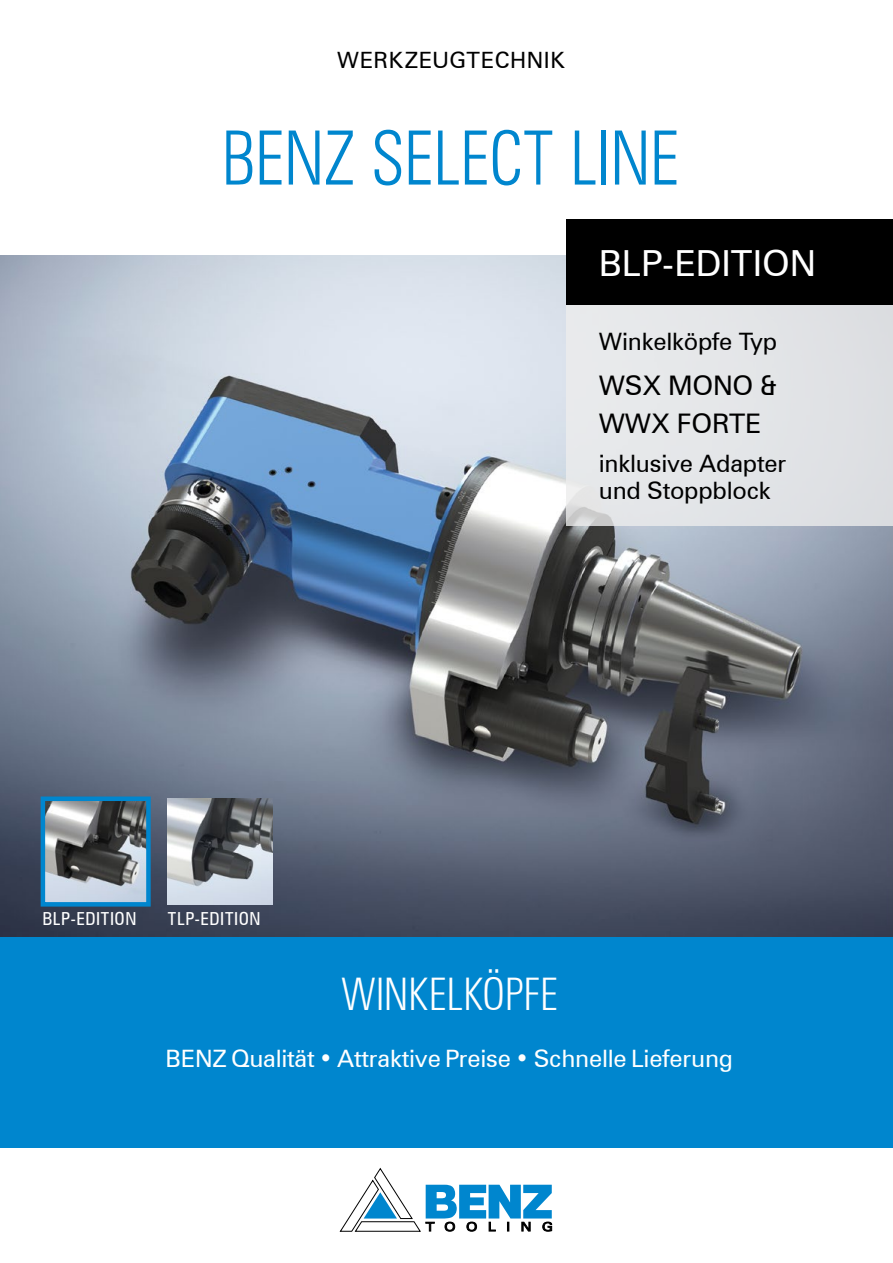
<style>
.page{position:relative;width:893px;height:1263px;background:#fff}
.page>*{position:absolute;margin:0;border:0;box-sizing:border-box;transform-origin:0 0}
._30pt_32_schwarz{font:300 condensed 75px "Zurich BT";color:#0086ce;scale:.9 1}
._30pt_32_schwarz-2{font:300 condensed 45px "Zurich BT";letter-spacing:.01em;color:#fff;scale:.9 1}
._30pt_32_schwarz-3{font:36px "Zurich BT";color:#fff}
.BTRoman_10_13{font:27px "Zurich BT";letter-spacing:-.01em;color:#000}
.BTRoman_10_13-2{font:24px "Zurich BT";letter-spacing:-.01em;color:#fff}
.BTRoman_10_13-3{font:24px "Zurich BT";letter-spacing:-.01em;color:#000}
._30pt_32_schwarz-4{font:22.5px "Zurich BT";letter-spacing:.025em;color:#000}
._30pt_32_schwarz-5{font:condensed 18px "Zurich BT";letter-spacing:.03em;color:#fff}
</style>
<div class="page">
<div style="left:0;top:853px;width:893px;height:295px;background:#0086ce"></div>
<img style="left:0;top:255px;width:893px;height:681px">
<svg style="left:340px;top:1168px;width:212px;height:63px"></svg>
<div style="left:567px;top:290px;width:326px;height:236px;background:#e3e5e8"></div>
<div style="left:567px;top:220px;width:326px;height:85px;background:#000"></div>
<img style="left:167px;top:799px;width:106px;height:105px">
<img style="left:46px;top:801px;width:100px;height:100px">
<div style="left:41px;top:796px;width:110px;height:110px;border:4px solid #0086ce"></div>
<p class="_30pt_32_schwarz-4" style="left:337px;top:46px;width:229px">WERKZEUGTECHNIK</p>
<p class="_30pt_32_schwarz" style="left:222px;top:112px;width:510px">BENZ SELECT LINE</p>
<p class="_30pt_32_schwarz-3" style="left:599px;top:241px;width:219px">BLP-EDITION</p>
<p class="BTRoman_10_13-3" style="left:599px;top:327px;width:180px">Winkelköpfe Typ</p>
<p class="BTRoman_10_13" style="left:599px;top:369px;width:179px">WSX MONO &amp;</p>
<p class="BTRoman_10_13" style="left:599px;top:407px;width:164px">WWX FORTE</p>
<p class="BTRoman_10_13-3" style="left:599px;top:449px;width:189px">inklusive Adapter</p>
<p class="BTRoman_10_13-3" style="left:599px;top:476px;width:173px">und Stoppblock</p>
<p class="_30pt_32_schwarz-5" style="left:43px;top:908px;width:95px">BLP-EDITION</p>
<p class="_30pt_32_schwarz-5" style="left:168px;top:908px;width:94px">TLP-EDITION</p>
<p class="_30pt_32_schwarz-2" style="left:342px;top:966px;width:242px">WINKELKÖPFE</p>
<p class="BTRoman_10_13-2" style="left:166px;top:1044px;width:569px">BENZ Qualität • Attraktive Preise • Schnelle Lieferung</p>
</div>
